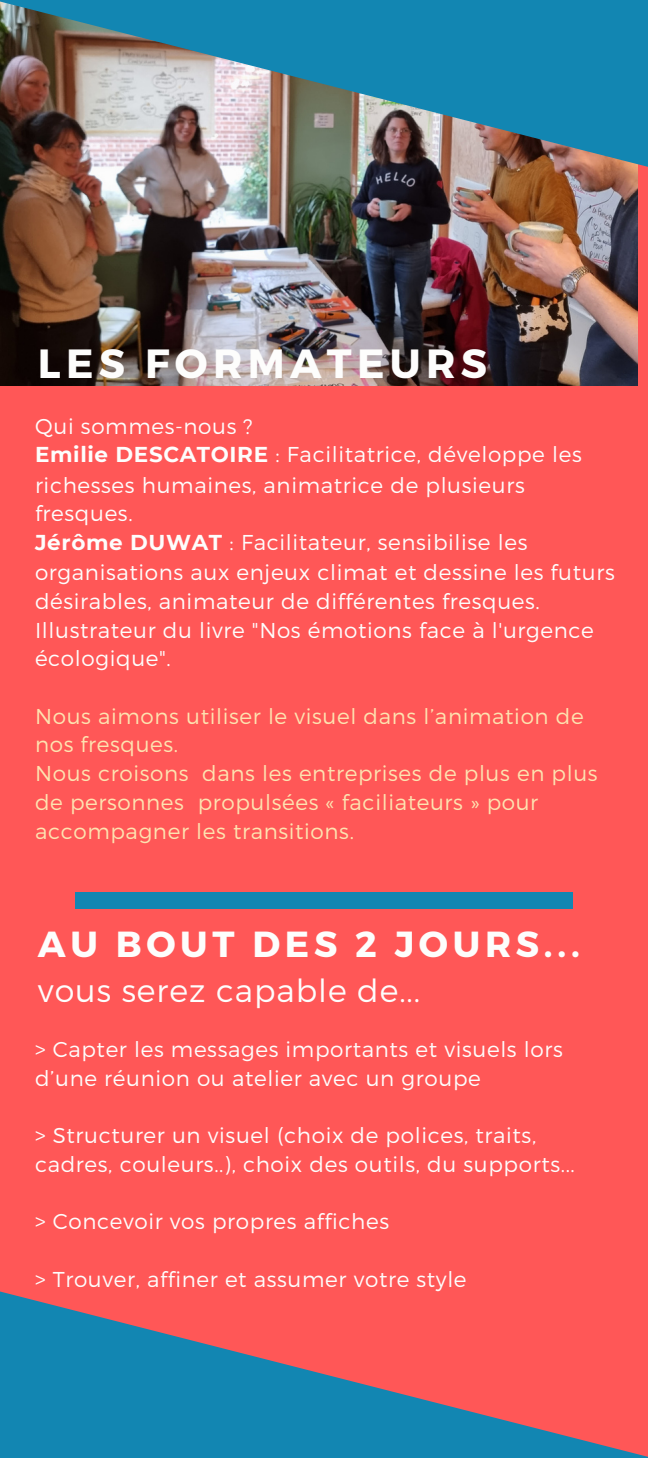
<style>
.page{position:relative;width:648px;height:1458px;background:#ff5757}
.page>*{position:absolute;margin:0;border:0;box-sizing:border-box;transform-origin:0 0}
.t1{font:700 40.73px "Montserrat";letter-spacing:.13em;color:#fdfdfc}
.t2{font:700 36.23px "Montserrat";letter-spacing:.13em;color:#fdfdfc}
.t3{font:300 31.72px "Montserrat";letter-spacing:.03em;color:#fdfdfc}
.t4{font:300 21.6px/29px "Montserrat";letter-spacing:.03em;color:#fdfdfc}
.t5{font:300 21.6px/28.8px "Montserrat";letter-spacing:.03em;color:#fde3b0}
.s1{font-weight:700}
</style>
<div class="page">
<img style="left:0;top:171px;width:638px;height:215px">
<img style="left:0;top:0;width:648px;height:171px">
<svg style="left:0;top:1291px;width:648px;height:167px;fill:#1286b2"></svg>
<div style="left:75px;top:893px;width:498px;height:15px;background:#1286b2"></div>
<p class="t1" style="left:38px;top:337px;width:451px">LES FORMATEURS</p>
<h1 class="t4" style="left:35px;top:410px;width:219px">Qui sommes-nous ?</h1>
<p class="t4" style="left:35px;top:439px;width:548px"><span class="s1">Emilie DESCATOIRE</span> : Facilitatrice, développe les richesses humaines, animatrice de plusieurs fresques.</p>
<p class="t4" style="left:35px;top:527px;width:581px"><span class="s1">Jérôme DUWAT</span> : Facilitateur, sensibilise les organisations aux enjeux climat et dessine les futurs désirables, animateur de différentes fresques.<br>Illustrateur du livre "Nos émotions face à l'urgence écologique".</p>
<p class="t5" style="left:35px;top:701px;width:550px">Nous aimons utiliser le visuel dans l’animation de nos fresques.</p>
<p class="t5" style="left:35px;top:758px;width:564px">Nous croisons dans les entreprises de plus en plus de personnes propulsées « faciliateurs » pour accompagner les transitions.</p>
<h2 class="t2" style="left:38px;top:920px;width:543px">AU BOUT DES 2 JOURS...</h2>
<h3 class="t3" style="left:38px;top:970px;width:384px">vous serez capable de...</h3>
<p class="t4" style="left:35px;top:1034px;width:529px">&gt; Capter les messages importants et visuels lors d’une réunion ou atelier avec un groupe</p>
<p class="t4" style="left:35px;top:1120px;width:541px">&gt; Structurer un visuel (choix de polices, traits, cadres, couleurs..), choix des outils, du supports...</p>
<p class="t4" style="left:35px;top:1206px;width:356px">&gt; Concevoir vos propres affiches</p>
<p class="t4" style="left:35px;top:1263px;width:433px">&gt; Trouver, affiner et assumer votre style</p>
</div>
